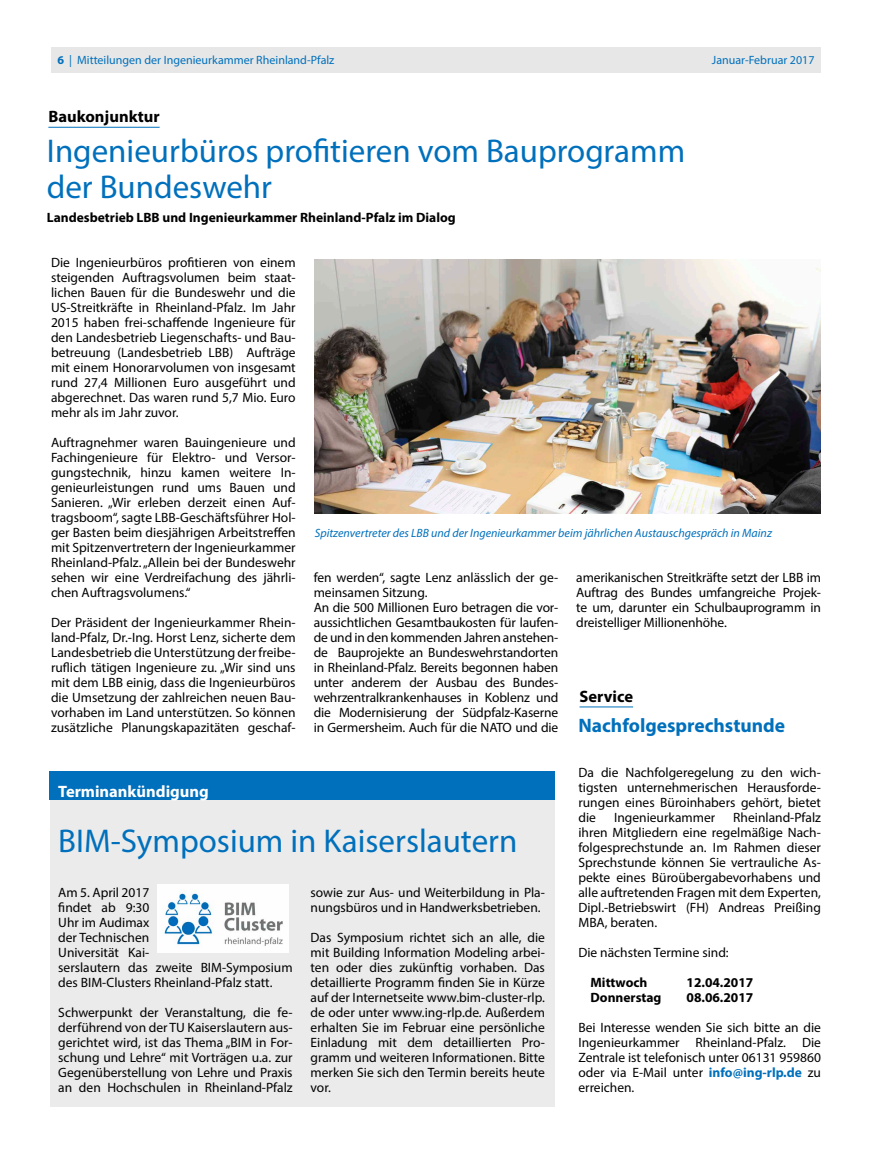
<style>
.page{position:relative;width:872px;height:1170px;background:#fff}
.page>*{position:absolute;margin:0;border:0;box-sizing:border-box;transform-origin:0 0}
.t1{font:33px/36px "Myriad Pro";color:#0070bc}
.t2{font:700 19.5px "Myriad Pro";color:#0070bc}
.t3{font:700 16.5px "Myriad Pro";color:#000}
.t4{font:700 16.5px "Myriad Pro";color:#fff}
.t5{font:13.5px/15px "Myriad Pro";color:#000;text-align:justify}
.t6{font:700 13.5px "Myriad Pro";color:#000}
.t7{font:italic 12px "Myriad Pro";color:#0070bc}
.t8{font:12px "Myriad Pro";color:#0070bc}
.s1{font-weight:700}
.s2{font-weight:700;color:#0070bc}
</style>
<div class="page">
<div style="left:51px;top:47px;width:770px;height:25px;background:#e7e7e7"></div>
<div style="left:50px;top:772px;width:504px;height:334px;background:#ebebeb"></div>
<img style="left:158px;top:884px;width:130px;height:68px">
<div style="left:50px;top:771px;width:505px;height:28px;background:#0070bc"></div>
<img style="left:315px;top:259px;width:506px;height:254px">
<hr style="left:48px;top:127px;width:112px;height:1px;background:#0070bc">
<hr style="left:579px;top:706px;width:54px;height:1px;background:#0070bc">
<p class="t8" style="left:57px;top:53px;width:278px"><span class="s1">6</span> | Mitteilungen der Ingenieurkammer Rheinland-Pfalz</p>
<p class="t8" style="left:712px;top:53px;width:104px">Januar-Februar 2017</p>
<p class="t3" style="left:48px;top:106px;width:113px">Baukonjunktur</p>
<h1 class="t1" style="left:47px;top:132px;width:640px">Ingenieurbüros profitieren vom Bauprogramm der Bundeswehr</h1>
<p class="t6" style="left:47px;top:208px;width:410px">Landesbetrieb LBB und Ingenieurkammer Rheinland-Pfalz im Dialog</p>
<p class="t5" style="left:51px;top:254px;width:246px">Die Ingenieurbüros profitieren von einem steigenden Auftragsvolumen beim staat&shy;lichen Bauen für die Bundeswehr und die US-Streitkräfte in Rheinland-Pfalz. Im Jahr 2015 haben frei-schaffende Ingenieure für den Landesbetrieb Liegenschafts- und Bau&shy;betreuung (Landesbetrieb LBB) Aufträge mit einem Honorarvolumen von insgesamt rund 27,4 Millionen Euro ausgeführt und abgerechnet. Das waren rund 5,7 Mio. Euro mehr als im Jahr zuvor.</p>
<p class="t5" style="left:51px;top:434px;width:246px">Auftragnehmer waren Bauingenieure und Fachingenieure für Elektro- und Versor&shy;gungstechnik, hinzu kamen weitere In&shy;genieurleistungen rund ums Bauen und Sanieren. „Wir erleben derzeit einen Auf&shy;tragsboom“, sagte LBB-Geschäftsführer Hol&shy;ger Basten beim diesjährigen Arbeitstreffen mit Spitzenvertretern der Ingenieurkammer Rheinland-Pfalz. „Allein bei der Bundeswehr sehen wir eine Verdreifachung des jährli&shy;chen Auftragsvolumens.“</p>
<p class="t5" style="left:51px;top:614px;width:246px">Der Präsident der Ingenieurkammer Rhein&shy;land-Pfalz, Dr.-Ing. Horst Lenz, sicherte dem Landesbetrieb die Unterstützung der freibe&shy;ruflich tätigen Ingenieure zu. „Wir sind uns mit dem LBB einig, dass die Ingenieurbüros die Umsetzung der zahlreichen neuen Bau&shy;vorhaben im Land unterstützen. So können zusätzliche Planungskapazitäten geschaf-</p>
<p class="t7" style="left:315px;top:525px;width:459px">Spitzenvertreter des LBB und der Ingenieurkammer beim jährlichen Austauschgespräch in Mainz</p>
<p class="t5" style="left:314px;top:569px;width:246px;text-align:left">fen werden“, sagte Lenz anlässlich der ge&shy;meinsamen Sitzung.<br>An die 500 Millionen Euro betragen die vor&shy;aussichtlichen Gesamtbaukosten für laufen&shy;de und in den kommenden Jahren anstehen&shy;de Bauprojekte an Bundeswehrstandorten in Rheinland-Pfalz. Bereits begonnen haben unter anderem der Ausbau des Bundes&shy;wehrzentralkrankenhauses in Koblenz und die Modernisierung der Südpfalz-Kaserne in Germersheim. Auch für die NATO und die</p>
<p class="t5" style="left:576px;top:569px;width:246px">amerikanischen Streitkräfte setzt der LBB im Auftrag des Bundes umfangreiche Projek&shy;te um, darunter ein Schulbauprogramm in dreistelliger Millionenhöhe.</p>
<p class="t3" style="left:579px;top:685px;width:55px">Service</p>
<h2 class="t2" style="left:578px;top:712px;width:208px">Nachfolgesprechstunde</h2>
<p class="t4" style="left:58px;top:780px;width:152px">Terminankündigung</p>
<h1 class="t1" style="left:58px;top:822px;width:460px">BIM-Symposium in Kaiserslautern</h1>
<p class="t5" style="left:58px;top:884px;width:236px;text-align:left">Am 5. April 2017<br>findet ab 9:30<br>Uhr im Audimax<br>der Technischen<br>Universität Kai-<br>serslautern das zweite BIM-Symposium des BIM-Clusters Rheinland-Pfalz statt.</p>
<p class="t5" style="left:58px;top:1004px;width:236px">Schwerpunkt der Veranstaltung, die fe&shy;derführend von der TU Kaiserslautern aus&shy;gerichtet wird, ist das Thema „BIM in For&shy;schung und Lehre“ mit Vorträgen u.a. zur Gegenüberstellung von Lehre und Praxis an den Hochschulen in Rheinland-Pfalz</p>
<p class="t5" style="left:310px;top:884px;width:236px">sowie zur Aus- und Weiterbildung in Pla&shy;nungsbüros und in Handwerksbetrieben.</p>
<p class="t5" style="left:310px;top:929px;width:236px">Das Symposium richtet sich an alle, die mit Building Information Modeling arbei&shy;ten oder dies zukünftig vorhaben. Das detaillierte Programm finden Sie in Kürze auf der Internetseite www.bim-cluster-rlp. de oder unter www.ing-rlp.de. Außerdem erhalten Sie im Februar eine persönliche Einladung mit dem detaillierten Pro&shy;gramm und weiteren Informationen. Bitte merken Sie sich den Termin bereits heute vor.</p>
<p class="t5" style="left:578px;top:764px;width:244px">Da die Nachfolgeregelung zu den wich&shy;tigsten unternehmerischen Herausforde&shy;rungen eines Büroinhabers gehört, bietet die</p>
<p class="t5" style="left:578px;top:809px;width:244px;text-indent:155px">Rheinland-Pfalz ihren Mitgliedern eine regelmäßige Nach&shy;folgesprechstunde an. Im Rahmen dieser Sprechstunde können Sie vertrauliche As&shy;pekte eines Büroübergabevorhabens und alle auftretenden Fragen mit dem Experten, Dipl.-Betriebswirt (FH) Andreas Preißing MBA, beraten.</p>
<p class="t5" style="left:578px;top:944px;width:152px">Die nächsten Termine sind:</p>
<p class="t6" style="left:590px;top:973px;width:58px">Mittwoch</p>
<p class="t6" style="left:686px;top:973px;width:68px">12.04.2017</p>
<p class="t6" style="left:590px;top:988px;width:72px">Donnerstag</p>
<p class="t6" style="left:686px;top:988px;width:68px">08.06.2017</p>
<p class="t5" style="left:578px;top:1019px;width:244px">Bei Interesse wenden Sie sich bitte an die Ingenieurkammer Rheinland-Pfalz. Die Zentrale ist telefonisch unter 06131 959860 oder via E-Mail unter <span class="s2">info@ing-rlp.de</span> zu erreichen.</p>
<p class="t5" style="left:614px;top:809px;width:103px">Ingenieurkammer</p>
</div>
